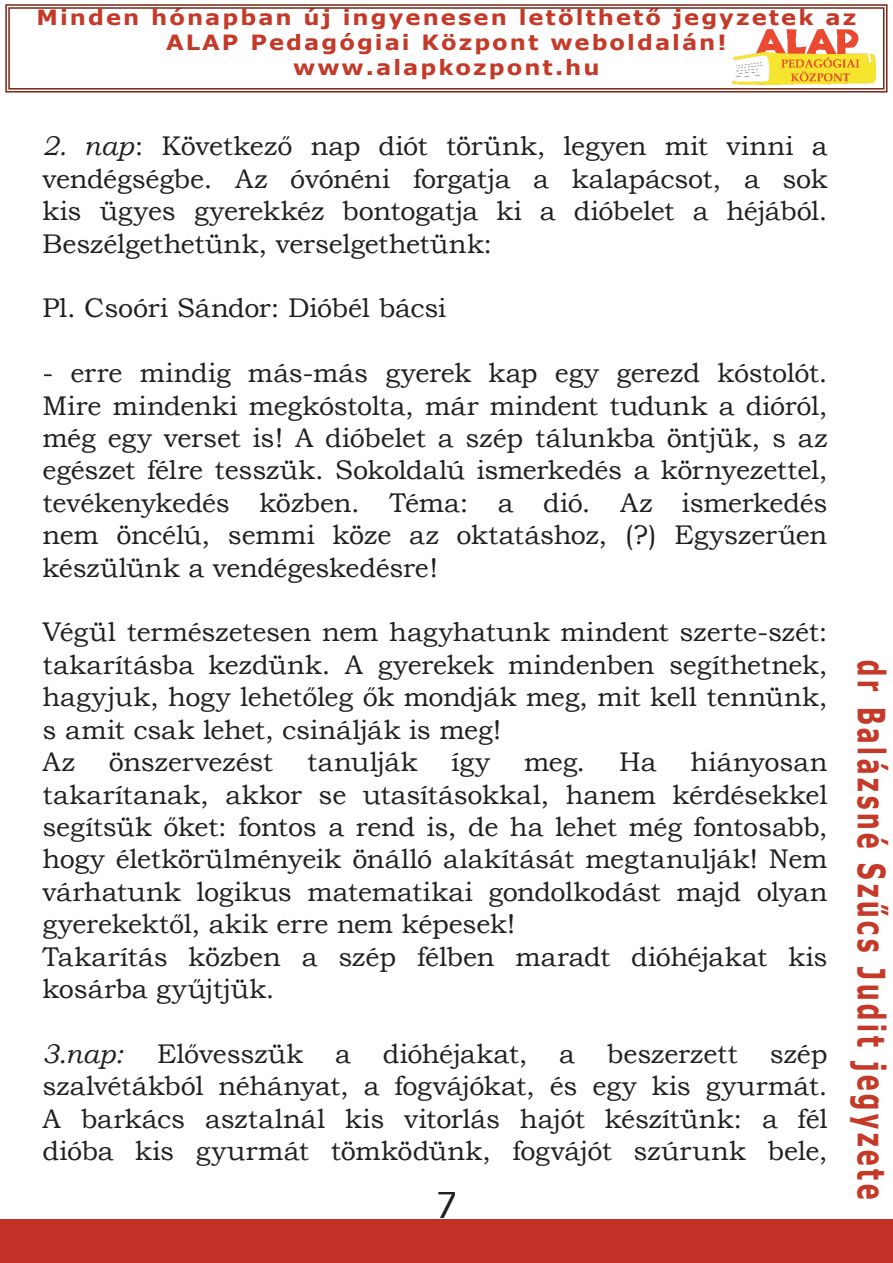
<style>
.page{position:relative;width:893px;height:1263px;background:#fff}
.page>*{position:absolute;margin:0;border:0;box-sizing:border-box;transform-origin:0 0}
.t1{font:700 37.5px "Tahoma";letter-spacing:.15em;color:#c43927;scale:.68 1}
.t2{font:36px "Tahoma";color:#231f20}
.t3{font:27px/32.4px "Bookman Old Style";letter-spacing:-.01em;color:#231f20;text-align:justify}
.t4{font:27px "Bookman Old Style";letter-spacing:.01em;color:#231f20}
.t5{font:italic 27px "Bookman Old Style";color:#231f20}
.t6{font:700 21px/25.2px "Verdana";letter-spacing:.09em;color:#c43927;text-align:center;scale:1.08 1}
.s1{font-style:italic}
</style>
<div class="page">
<svg style="left:5px;top:4px;width:882px;height:89px"></svg>
<svg style="left:8px;top:7px;width:876px;height:83px"></svg>
<img style="left:733px;top:29px;width:142px;height:55px">
<div style="left:0;top:1219px;width:893px;height:44px;background:#c33126"></div>
<p class="t6" style="left:37px;top:4px;width:760px">Minden hónapban új ingyenesen letölthető jegyzetek az<br>ALAP Pedagógiai Központ weboldalán! www.alapkozpont.hu</p>
<p class="t3" style="left:43px;top:130px;width:786px"><span class="s1">2. nap</span>: Következő nap diót törünk, legyen mit vinni a vendégségbe. Az óvónéni forgatja a kalapácsot, a sok kis ügyes gyerekkéz bontogatja ki a dióbelet a héjából.<br>Beszélgethetünk, verselgethetünk:</p>
<p class="t3" style="left:43px;top:292px;width:405px">Pl. Csoóri Sándor: Dióbél bácsi</p>
<p class="t3" style="left:43px;top:357px;width:786px">- erre mindig más-más gyerek kap egy gerezd kóstolót.<br>Mire mindenki megkóstolta, már mindent tudunk a dióról, még egy verset is! A dióbelet a szép tálunkba öntjük, s az egészet félre tesszük. Sokoldalú ismerkedés a környezettel, tevékenykedés közben. Téma: a dió. Az ismerkedés nem öncélú, semmi köze az oktatáshoz, (?) Egyszerűen készülünk a vendégeskedésre!</p>
<p class="t3" style="left:43px;top:616px;width:786px;text-align:left">Végül természetesen nem hagyhatunk mindent szerte-szét: takarításba kezdünk. A gyerekek mindenben segíthetnek, hagyjuk, hogy lehetőleg ők mondják meg, mit kell tennünk, s amit csak lehet, csinálják is meg!<br>Az</p>
<p class="t3" style="left:43px;top:746px;width:786px;text-align:left;text-indent:648px">hiányosan takarítanak, akkor se utasításokkal, hanem kérdésekkel segítsük őket: fontos a rend is, de ha lehet még fontosabb, hogy életkörülményeik önálló alakítását megtanulják! Nem várhatunk logikus matematikai gondolkodást majd olyan gyerekektől, akik erre nem képesek!<br>Takarítás közben a szép félben maradt dióhéjakat kis kosárba gyűjtjük.</p>
<p class="t5" style="left:43px;top:1035px;width:82px">3.nap:</p>
<p class="t3" style="left:109px;top:746px;width:166px">önszervezést</p>
<p class="t4" style="left:307px;top:744px;width:112px">tanulják</p>
<p class="t3" style="left:452px;top:746px;width:40px">így</p>
<p class="t3" style="left:524px;top:746px;width:63px">meg.</p>
<p class="t3" style="left:619px;top:746px;width:39px">Ha</p>
<p class="t3" style="left:43px;top:1037px;width:786px;text-indent:115px">Elővesszük a dióhéjakat, a beszerzett szép szalvétákból néhányat, a fogvájókat, és egy kis gyurmát.<br>A barkács asztalnál kis vitorlás hajót készítünk: a fél dióba kis gyurmát tömködünk, fogvájót szúrunk bele,</p>
<h2 class="t2" style="left:437px;top:1181px;width:21px">7</h2>
<h1 class="t1" style="left:898px;top:660px;width:794px;rotate:90deg">dr Balázsné Szűcs Judit jegyzete</h1>
</div>
